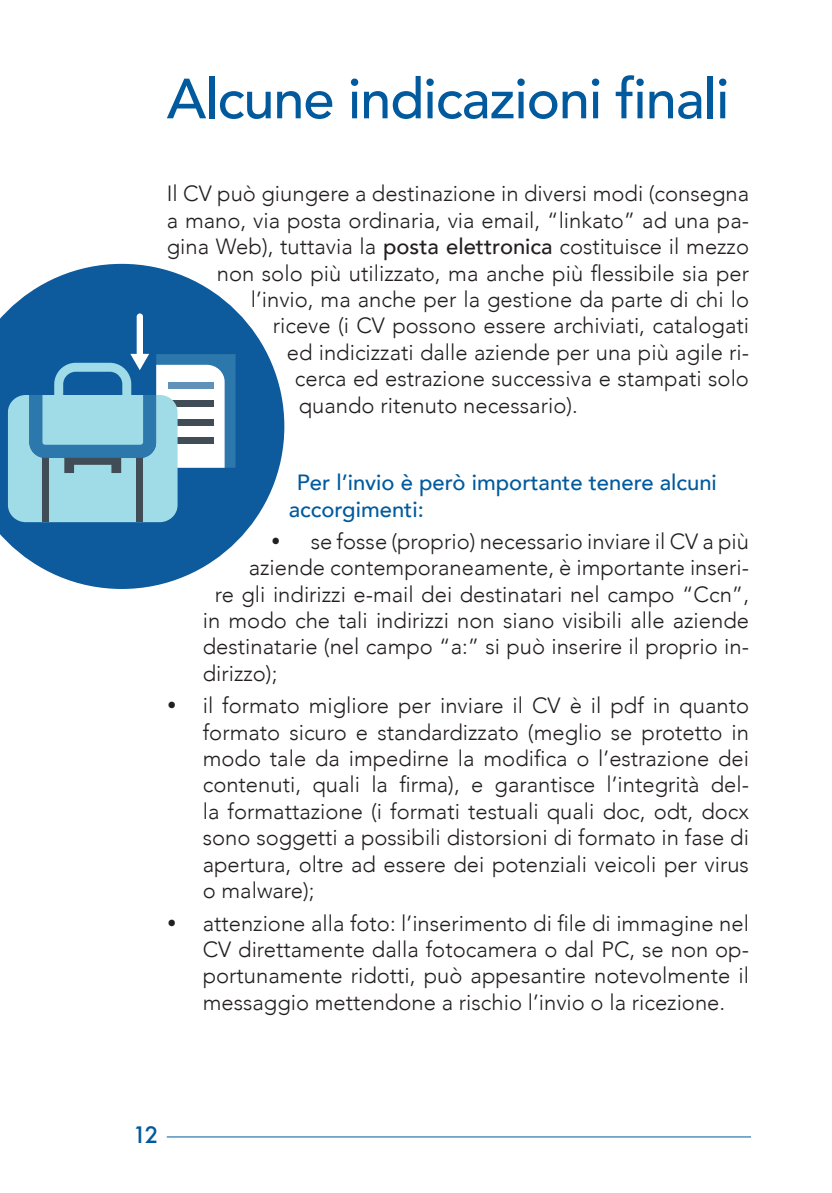
<style>
.page{position:relative;width:832px;height:1193px;background:#fff}
.page>*{position:absolute;margin:0;border:0;box-sizing:border-box;transform-origin:0 0}
.t1{font:500 56px "Avenir";letter-spacing:-.02em;color:#015a9d}
.t2{font:300 22px/26.4px "Avenir";color:#231f20;text-align:justify}
.t3{font:500 22px/26.4px "Avenir";color:#015a9d}
.t4{font:500 22px "Futura";color:#015a9d}
.s1{font-weight:500}
</style>
<div class="page">
<hr style="left:167px;top:1136px;width:584px;height:1px;background:#015a9d">
<svg style="left:0;top:264px;width:284px;height:325px;fill:#0d5a9c"></svg>
<svg style="left:8px;top:313px;width:227px;height:209px;background:#639ec1"></svg>
<h1 class="t1" style="left:167px;top:50px;width:564px">Alcune indicazioni finali</h1>
<p class="t2" style="left:167px;top:181px;width:584px">Il CV può giungere a destinazione in diversi modi (consegna</p>
<p class="t2" style="left:167px;top:207px;width:584px">a mano, via posta ordinaria, via email, “linkato” ad una pa-</p>
<p class="t2" style="left:167px;top:233px;width:583px">gina Web), tuttavia la <span class="s1">posta elettronica</span> costituisce il mezzo</p>
<p class="t2" style="left:217px;top:260px;width:533px">non solo più utilizzato, ma anche più flessibile sia per</p>
<p class="t2" style="left:251px;top:286px;width:500px">l’invio, ma anche per la gestione da parte di chi lo</p>
<p class="t2" style="left:273px;top:313px;width:477px">riceve (i CV possono essere archiviati, catalogati</p>
<p class="t2" style="left:287px;top:339px;width:464px">ed indicizzati dalle aziende per una più agile ri-</p>
<p class="t2" style="left:295px;top:365px;width:455px">cerca ed estrazione successiva e stampati solo</p>
<p class="t2" style="left:299px;top:392px;width:280px">quando ritenuto necessario).</p>
<p class="t3" style="left:289px;top:468px;width:429px;text-indent:8px">Per l’invio è però importante tenere alcuni accorgimenti:</p>
<p class="t2" style="left:271px;top:528px;width:480px">• se fosse (proprio) necessario inviare il CV a più</p>
<p class="t2" style="left:249px;top:554px;width:502px">aziende contemporaneamente, è importante inseri-</p>
<p class="t2" style="left:215px;top:581px;width:536px">re gli indirizzi e-mail dei destinatari nel campo “Ccn”,</p>
<p class="t2" style="left:203px;top:607px;width:548px">in modo che tali indirizzi non siano visibili alle aziende</p>
<p class="t2" style="left:203px;top:633px;width:548px">destinatarie (nel campo “a:” si può inserire il proprio in-</p>
<p class="t2" style="left:203px;top:660px;width:76px">dirizzo);</p>
<p class="t2" style="left:203px;top:692px;width:548px;text-indent:-36px">• il formato migliore per inviare il CV è il pdf in quanto formato sicuro e standardizzato (meglio se protetto in modo tale da impedirne la modifica o l’estrazione dei contenuti, quali la firma), e garantisce l’integrità del&shy;la formattazione (i formati testuali quali doc, odt, docx sono soggetti a possibili distorsioni di formato in fase di apertura, oltre ad essere dei potenziali veicoli per virus o malware);</p>
<p class="t2" style="left:203px;top:910px;width:548px;text-indent:-36px">• attenzione alla foto: l’inserimento di file di immagine nel CV direttamente dalla fotocamera o dal PC, se non op&shy;portunamente ridotti, può appesantire notevolmente il messaggio mettendone a rischio l’invio o la ricezione.</p>
<p class="t4" style="left:133px;top:1120px;width:27px">12</p>
</div>
